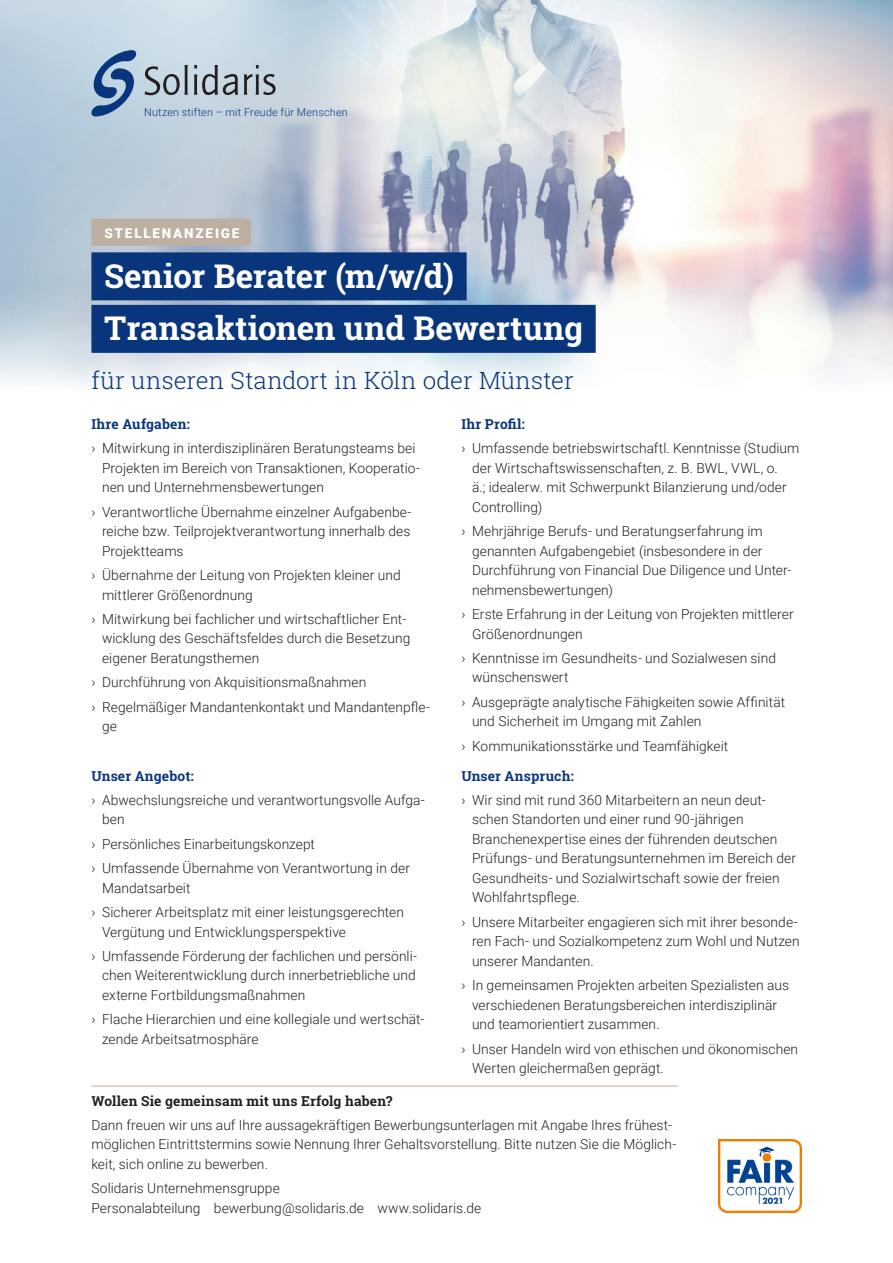
<style>
.page{position:relative;width:893px;height:1263px;background:#fff}
.page>*{position:absolute;margin:0;border:0;box-sizing:border-box;transform-origin:0 0}
._2_Job-Beschreibung{font:700 33px "Roboto Slab";letter-spacing:-.005em;color:#fff}
._3_Standorte{font:300 24px "Roboto Slab";color:#08357c}
.Fußzeile_Fließtext{font:300 13.8px/19.5px "Roboto";letter-spacing:.005em;color:#231f20}
._4_Zwischenüberschri{font:700 13.8px "Roboto Slab";letter-spacing:.01em;color:#08357c}
.Fußzeile_Zwischenübe{font:700 13.8px "Roboto Slab";letter-spacing:.01em;color:#231f20}
._1_Stellenanzeige{font:900 13.5px "Roboto";letter-spacing:.135em;color:#fff}
.t1{font:300 10.8px "Roboto";letter-spacing:.02em;color:#08357c}
</style>
<div class="page">
<img style="left:0;top:0;width:893px;height:384px">
<svg style="left:145px;top:65px;width:43px;height:30px"></svg>
<svg style="left:194px;top:65px;width:44px;height:30px"></svg>
<svg style="left:244px;top:65px;width:32px;height:30px"></svg>
<svg style="left:91px;top:50px;width:45px;height:66px;background:#708fb5"></svg>
<img style="left:718px;top:1139px;width:83px;height:74px">
<hr style="left:91px;top:1086px;width:587px;height:1px;background:#beafa3">
<div style="left:91px;top:219px;width:160px;height:27px;background:#beafa3"></div>
<div style="left:91px;top:252px;width:376px;height:48px;background:#08357c"></div>
<div style="left:91px;top:305px;width:505px;height:48px;background:#08357c"></div>
<p class="t1" style="left:144px;top:105px;width:205px">Nutzen stiften – mit Freude für Menschen</p>
<p class="_1_Stellenanzeige" style="left:104px;top:223px;width:137px">STELLENANZEIGE</p>
<p class="_2_Job-Beschreibung" style="left:104px;top:253px;width:351px">Senior Berater (m/w/d)</p>
<p class="_2_Job-Beschreibung" style="left:104px;top:305px;width:480px">Transaktionen und Bewertung</p>
<p class="_3_Standorte" style="left:91px;top:364px;width:484px">für unseren Standort in Köln oder Münster</p>
<p class="_4_Zwischenüberschri" style="left:91px;top:415px;width:100px">Ihre Aufgaben:</p>
<p class="Fußzeile_Fließtext" style="left:102px;top:438px;width:320px;text-indent:-11px">› Mitwirkung in interdisziplinären Beratungsteams bei<br>Projekten im Bereich von Transaktionen, Kooperatio&shy;nen und Unternehmensbewertungen</p>
<p class="Fußzeile_Fließtext" style="left:102px;top:501px;width:311px;text-align:justify;text-indent:-11px">› Verantwortliche Übernahme einzelner Aufgabenbe&shy;reiche bzw. Teilprojektverantwortung innerhalb des Projektteams</p>
<p class="Fußzeile_Fließtext" style="left:102px;top:565px;width:300px;text-indent:-11px">› Übernahme der Leitung von Projekten kleiner und mittlerer Größenordnung</p>
<p class="Fußzeile_Fließtext" style="left:102px;top:609px;width:310px;text-indent:-11px">› Mitwirkung bei fachlicher und wirtschaftlicher Ent&shy;wicklung des Geschäftsfeldes durch die Besetzung eigener Beratungsthemen</p>
<p class="Fußzeile_Fließtext" style="left:91px;top:672px;width:276px">› Durchführung von Akquisitionsmaßnahmen</p>
<p class="Fußzeile_Fließtext" style="left:102px;top:696px;width:330px;text-indent:-11px">› Regelmäßiger Mandantenkontakt und Mandantenpfle&shy;ge</p>
<p class="_4_Zwischenüberschri" style="left:91px;top:766px;width:104px">Unser Angebot:</p>
<p class="Fußzeile_Fließtext" style="left:102px;top:790px;width:324px;text-indent:-11px">› Abwechslungsreiche und verantwortungsvolle Aufga&shy;ben</p>
<p class="Fußzeile_Fließtext" style="left:91px;top:834px;width:225px">› Persönliches Einarbeitungskonzept</p>
<p class="Fußzeile_Fließtext" style="left:102px;top:858px;width:309px;text-indent:-11px">› Umfassende Übernahme von Verantwortung in der<br>Mandatsarbeit</p>
<p class="Fußzeile_Fließtext" style="left:102px;top:902px;width:303px;text-indent:-11px">› Sicherer Arbeitsplatz mit einer leistungsgerechten<br>Vergütung und Entwicklungsperspektive</p>
<p class="Fußzeile_Fließtext" style="left:102px;top:946px;width:317px;text-align:justify;text-indent:-11px">› Umfassende Förderung der fachlichen und persönli&shy;chen Weiterentwicklung durch innerbetriebliche und externe Fortbildungsmaßnahmen</p>
<p class="Fußzeile_Fließtext" style="left:102px;top:1009px;width:324px;text-indent:-11px">› Flache Hierarchien und eine kollegiale und wertschät&shy;zende Arbeitsatmosphäre</p>
<p class="_4_Zwischenüberschri" style="left:461px;top:415px;width:65px">Ihr Profil:</p>
<p class="Fußzeile_Fließtext" style="left:472px;top:438px;width:329px;text-indent:-11px">› Umfassende betriebswirtschaftl. Kenntnisse (Studium der Wirtschaftswissenschaften, z. B. BWL, VWL, o.<br>ä.; idealerw. mit Schwerpunkt Bilanzierung und/oder Controlling)</p>
<p class="Fußzeile_Fließtext" style="left:472px;top:521px;width:321px;text-indent:-11px">› Mehrjährige Berufs- und Beratungserfahrung im genannten Aufgabengebiet (insbesondere in der Durchführung von Financial Due Diligence und Unter&shy;nehmensbewertungen)</p>
<p class="Fußzeile_Fließtext" style="left:472px;top:604px;width:323px;text-indent:-11px">› Erste Erfahrung in der Leitung von Projekten mittlerer<br>Größenordnungen</p>
<p class="Fußzeile_Fließtext" style="left:472px;top:648px;width:306px;text-indent:-11px">› Kenntnisse im Gesundheits- und Sozialwesen sind wünschenswert</p>
<p class="Fußzeile_Fließtext" style="left:472px;top:692px;width:315px;text-indent:-11px">› Ausgeprägte analytische Fähigkeiten sowie Affinität und Sicherheit im Umgang mit Zahlen</p>
<p class="Fußzeile_Fließtext" style="left:461px;top:735px;width:268px">› Kommunikationsstärke und Teamfähigkeit</p>
<p class="_4_Zwischenüberschri" style="left:461px;top:766px;width:114px">Unser Anspruch:</p>
<p class="Fußzeile_Fließtext" style="left:472px;top:790px;width:326px;text-indent:-11px">› Wir sind mit rund 360 Mitarbeitern an neun deut&shy;schen Standorten und einer rund 90-jährigen Branchenexpertise eines der führenden deutschen Prüfungs- und Beratungsunternehmen im Bereich der Gesundheits- und Sozialwirtschaft sowie der freien Wohlfahrtspflege.</p>
<p class="Fußzeile_Fließtext" style="left:472px;top:912px;width:329px;text-indent:-11px">› Unsere Mitarbeiter engagieren sich mit ihrer besonde&shy;ren Fach- und Sozialkompetenz zum Wohl und Nutzen unserer Mandanten.</p>
<p class="Fußzeile_Fließtext" style="left:472px;top:975px;width:318px;text-indent:-11px">› In gemeinsamen Projekten arbeiten Spezialisten aus verschiedenen Beratungsbereichen interdisziplinär und teamorientiert zusammen.</p>
<p class="Fußzeile_Fließtext" style="left:472px;top:1038px;width:328px;text-indent:-11px">› Unser Handeln wird von ethischen und ökonomischen<br>Werten gleichermaßen geprägt.</p>
<p class="Fußzeile_Zwischenübe" style="left:91px;top:1091px;width:303px">Wollen Sie gemeinsam mit uns Erfolg haben?</p>
<p class="Fußzeile_Fließtext" style="left:91px;top:1115px;width:587px">Dann freuen wir uns auf Ihre aussagekräftigen Bewerbungsunterlagen mit Angabe Ihres frühest&shy;möglichen Eintrittstermins sowie Nennung Ihrer Gehaltsvorstellung. Bitte nutzen Sie die Möglich&shy;keit, sich online zu bewerben.</p>
<p class="Fußzeile_Fließtext" style="left:91px;top:1178px;width:391px">Solidaris Unternehmensgruppe<br>Personalabteilung bewerbung@solidaris.de www.solidaris.de</p>
</div>
